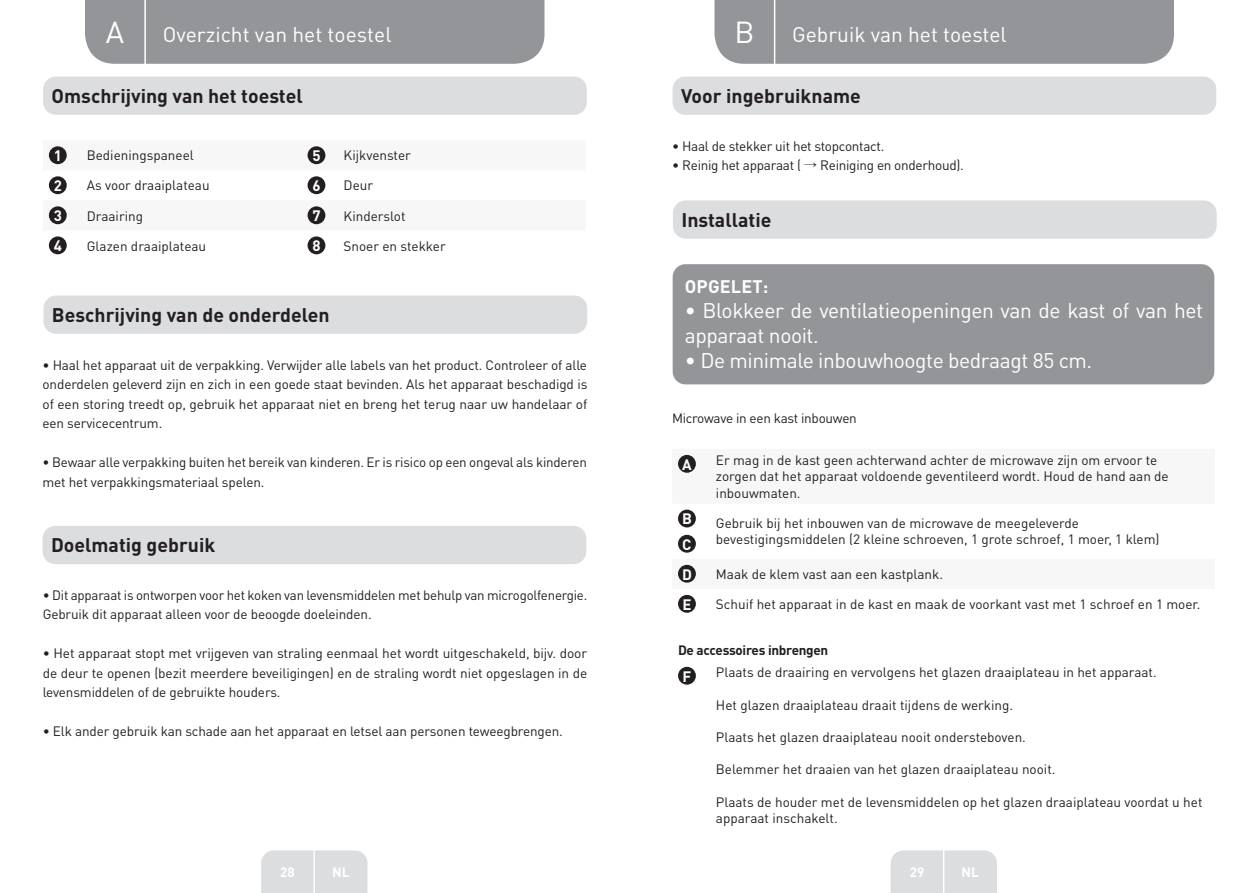
<style>
.page{position:relative;width:1259px;height:893px;background:#fff}
.page>*{position:absolute;margin:0;border:0;box-sizing:border-box;transform-origin:0 0}
.t1{font:30px "DIN Pro";color:#fff}
.t2{font:21px/25.2px "DIN Pro";letter-spacing:-.02em;color:#fff}
.t3{font:21px "DIN Pro";color:#fff}
.Sous-titre-NL{font:700 19.5px "DIN Pro";color:#231f20}
.t4{font:700 18px "DIN Pro";letter-spacing:.01em;color:#fff}
.t5{font:700 15px "DIN Pro";color:#fff}
.Large_Text__3_2_mm{font:13.5px/19.5px "DIN Pro";letter-spacing:-.015em;color:#231f20;text-align:justify}
.TitreDroit__gabarit{font:13.5px/16.2px "DIN Pro";color:#231f20}
.Large_Text__3_2_mm-2{font:700 13.5px "DIN Pro";letter-spacing:-.02em;color:#231f20}
.t6{font:700 13.5px "DIN Pro";color:#fff}
.s1{font-family:"Adobe Myungjo Std";font-weight:500}
</style>
<div class="page">
<div style="left:714px;top:0;width:460px;height:64px;background:#939598"></div>
<div style="left:890px;top:850px;width:107px;height:43px;background:#dcdddf"></div>
<hr style="left:943px;top:833px;width:1px;height:60px;background:#fff">
<hr style="left:774px;top:0;width:1px;height:66px;background:#fff">
<div style="left:85px;top:0;width:459px;height:64px;background:#939598"></div>
<div style="left:261px;top:850px;width:106px;height:43px;background:#dcdddf"></div>
<hr style="left:313px;top:833px;width:2px;height:60px;background:#fff">
<hr style="left:144px;top:0;width:2px;height:66px;background:#fff">
<div style="left:43px;top:77px;width:544px;height:38px;background:#dcdddf;border-radius:13px"></div>
<div style="left:49px;top:146px;width:18px;height:18px;background:#231f20;border-radius:50%"></div>
<div style="left:307px;top:146px;width:18px;height:18px;background:#231f20;border-radius:50%"></div>
<div style="left:49px;top:176px;width:18px;height:18px;background:#231f20;border-radius:50%"></div>
<div style="left:307px;top:176px;width:18px;height:18px;background:#231f20;border-radius:50%"></div>
<div style="left:49px;top:206px;width:18px;height:18px;background:#231f20;border-radius:50%"></div>
<div style="left:307px;top:206px;width:18px;height:18px;background:#231f20;border-radius:50%"></div>
<div style="left:49px;top:236px;width:18px;height:18px;background:#231f20;border-radius:50%"></div>
<div style="left:307px;top:236px;width:18px;height:18px;background:#231f20;border-radius:50%"></div>
<div style="left:672px;top:77px;width:544px;height:38px;background:#dcdddf;border-radius:13px"></div>
<div style="left:43px;top:296px;width:544px;height:38px;background:#dcdddf;border-radius:13px"></div>
<div style="left:43px;top:526px;width:543px;height:38px;background:#dcdddf;border-radius:13px"></div>
<div style="left:673px;top:200px;width:543px;height:39px;background:#dcdddf;border-radius:13px"></div>
<div style="left:672px;top:264px;width:542px;height:120px;background:#939598;border-radius:13px"></div>
<div style="left:678px;top:455px;width:18px;height:18px;background:#231f20;border-radius:50%"></div>
<div style="left:678px;top:510px;width:18px;height:17px;background:#231f20;border-radius:50%"></div>
<div style="left:678px;top:535px;width:18px;height:18px;background:#231f20;border-radius:50%"></div>
<div style="left:678px;top:565px;width:18px;height:18px;background:#231f20;border-radius:50%"></div>
<div style="left:678px;top:595px;width:18px;height:18px;background:#231f20;border-radius:50%"></div>
<div style="left:678px;top:667px;width:18px;height:18px;background:#231f20;border-radius:50%"></div>
<h1 class="t1" style="left:106px;top:11px;width:20px">A</h1>
<h2 class="t3" style="left:163px;top:20px;width:230px">Overzicht van het toestel</h2>
<p class="Sous-titre-NL" style="left:52px;top:83px;width:253px">Omschrijving van het toestel</p>
<p class="t5" style="left:54px;top:145px;width:10px">1</p>
<p class="TitreDroit__gabarit" style="left:87px;top:147px;width:109px">Bedieningspaneel</p>
<p class="t5" style="left:312px;top:145px;width:10px">5</p>
<p class="TitreDroit__gabarit" style="left:343px;top:147px;width:69px">Kijkvenster</p>
<p class="t5" style="left:54px;top:175px;width:10px">2</p>
<p class="TitreDroit__gabarit" style="left:87px;top:177px;width:124px">As voor draaiplateau</p>
<p class="t5" style="left:312px;top:175px;width:10px">6</p>
<p class="TitreDroit__gabarit" style="left:343px;top:177px;width:31px">Deur</p>
<p class="t5" style="left:54px;top:205px;width:10px">3</p>
<p class="TitreDroit__gabarit" style="left:87px;top:207px;width:58px">Draairing</p>
<p class="t5" style="left:312px;top:205px;width:10px">7</p>
<p class="TitreDroit__gabarit" style="left:343px;top:207px;width:63px">Kinderslot</p>
<p class="t5" style="left:54px;top:236px;width:10px">4</p>
<p class="TitreDroit__gabarit" style="left:87px;top:237px;width:121px">Glazen draaiplateau</p>
<p class="t5" style="left:312px;top:236px;width:10px">8</p>
<p class="TitreDroit__gabarit" style="left:343px;top:237px;width:104px">Snoer en stekker</p>
<p class="Sous-titre-NL" style="left:52px;top:302px;width:279px">Beschrijving van de onderdelen</p>
<p class="Large_Text__3_2_mm" style="left:43px;top:354px;width:546px">• Haal het apparaat uit de verpakking. Verwijder alle labels van het product. Controleer of alle onderdelen geleverd zijn en zich in een goede staat bevinden. Als het apparaat beschadigd is of een storing treedt op, gebruik het apparaat niet en breng het terug naar uw handelaar of een servicecentrum.</p>
<p class="Large_Text__3_2_mm" style="left:43px;top:452px;width:546px">• Bewaar alle verpakking buiten het bereik van kinderen. Er is risico op een ongeval als kinderen met het verpakkingsmateriaal spelen.</p>
<p class="Sous-titre-NL" style="left:51px;top:532px;width:166px">Doelmatig gebruik</p>
<p class="Large_Text__3_2_mm" style="left:43px;top:585px;width:546px">• Dit apparaat is ontworpen voor het koken van levensmiddelen met behulp van microgolfenergie.<br>Gebruik dit apparaat alleen voor de beoogde doeleinden.</p>
<p class="Large_Text__3_2_mm" style="left:43px;top:643px;width:546px">• Het apparaat stopt met vrijgeven van straling eenmaal het wordt uitgeschakeld, bijv. door de deur te openen (bezit meerdere beveiligingen) en de straling wordt niet opgeslagen in de levensmiddelen of de gebruikte houders.</p>
<p class="Large_Text__3_2_mm" style="left:43px;top:721px;width:521px">• Elk ander gebruik kan schade aan het apparaat en letsel aan personen teweegbrengen.</p>
<p class="t6" style="left:280px;top:863px;width:16px">28</p>
<p class="t6" style="left:332px;top:863px;width:19px">NL</p>
<h1 class="t1" style="left:734px;top:11px;width:22px">B</h1>
<h2 class="t3" style="left:792px;top:20px;width:216px">Gebruik van het toestel</h2>
<p class="Sous-titre-NL" style="left:681px;top:83px;width:181px">Voor ingebruikname</p>
<p class="Large_Text__3_2_mm" style="left:672px;top:135px;width:214px">• Haal de stekker uit het stopcontact.</p>
<p class="Large_Text__3_2_mm" style="left:672px;top:155px;width:293px">• Reinig het apparaat ( <span class="s1">→</span> Reiniging en onderhoud).</p>
<p class="Sous-titre-NL" style="left:681px;top:207px;width:91px">Installatie</p>
<p class="t4" style="left:685px;top:274px;width:85px">OPGELET:</p>
<p class="t2" style="left:685px;top:297px;width:520px">• Blokkeer de ventilatieopeningen van de kast of van het apparaat nooit.</p>
<p class="t2" style="left:685px;top:347px;width:409px">• De minimale inbouwhoogte bedraagt 85 cm.</p>
<p class="Large_Text__3_2_mm" style="left:672px;top:408px;width:186px">Microwave in een kast inbouwen</p>
<p class="t5" style="left:682px;top:454px;width:11px">A</p>
<p class="TitreDroit__gabarit" style="left:716px;top:452px;width:454px">Er mag in de kast geen achterwand achter de microwave zijn om ervoor te zorgen dat het apparaat voldoende geventileerd wordt. Houd de hand aan de inbouwmaten.</p>
<p class="t5" style="left:682px;top:509px;width:11px">B</p>
<p class="t5" style="left:682px;top:534px;width:11px">C</p>
<p class="TitreDroit__gabarit" style="left:716px;top:515px;width:445px">Gebruik bij het inbouwen van de microwave de meegeleverde bevestigingsmiddelen (2 kleine schroeven, 1 grote schroef, 1 moer, 1 klem)</p>
<p class="t5" style="left:682px;top:564px;width:11px">D</p>
<p class="TitreDroit__gabarit" style="left:716px;top:565px;width:229px">Maak de klem vast aan een kastplank.</p>
<p class="t5" style="left:682px;top:594px;width:11px">E</p>
<p class="TitreDroit__gabarit" style="left:716px;top:596px;width:486px">Schuif het apparaat in de kast en maak de voorkant vast met 1 schroef en 1 moer.</p>
<p class="Large_Text__3_2_mm-2" style="left:678px;top:641px;width:152px">De accessoires inbrengen</p>
<p class="t5" style="left:682px;top:666px;width:10px">F</p>
<p class="TitreDroit__gabarit" style="left:716px;top:664px;width:442px">Plaats de draairing en vervolgens het glazen draaiplateau in het apparaat.</p>
<p class="TitreDroit__gabarit" style="left:716px;top:696px;width:299px">Het glazen draaiplateau draait tijdens de werking.</p>
<p class="TitreDroit__gabarit" style="left:716px;top:728px;width:311px">Plaats het glazen draaiplateau nooit ondersteboven.</p>
<p class="TitreDroit__gabarit" style="left:716px;top:761px;width:341px">Belemmer het draaien van het glazen draaiplateau nooit.</p>
<p class="TitreDroit__gabarit" style="left:716px;top:793px;width:488px">Plaats de houder met de levensmiddelen op het glazen draaiplateau voordat u het apparaat inschakelt.</p>
<p class="t6" style="left:909px;top:863px;width:16px">29</p>
<p class="t6" style="left:961px;top:863px;width:19px">NL</p>
</div>
